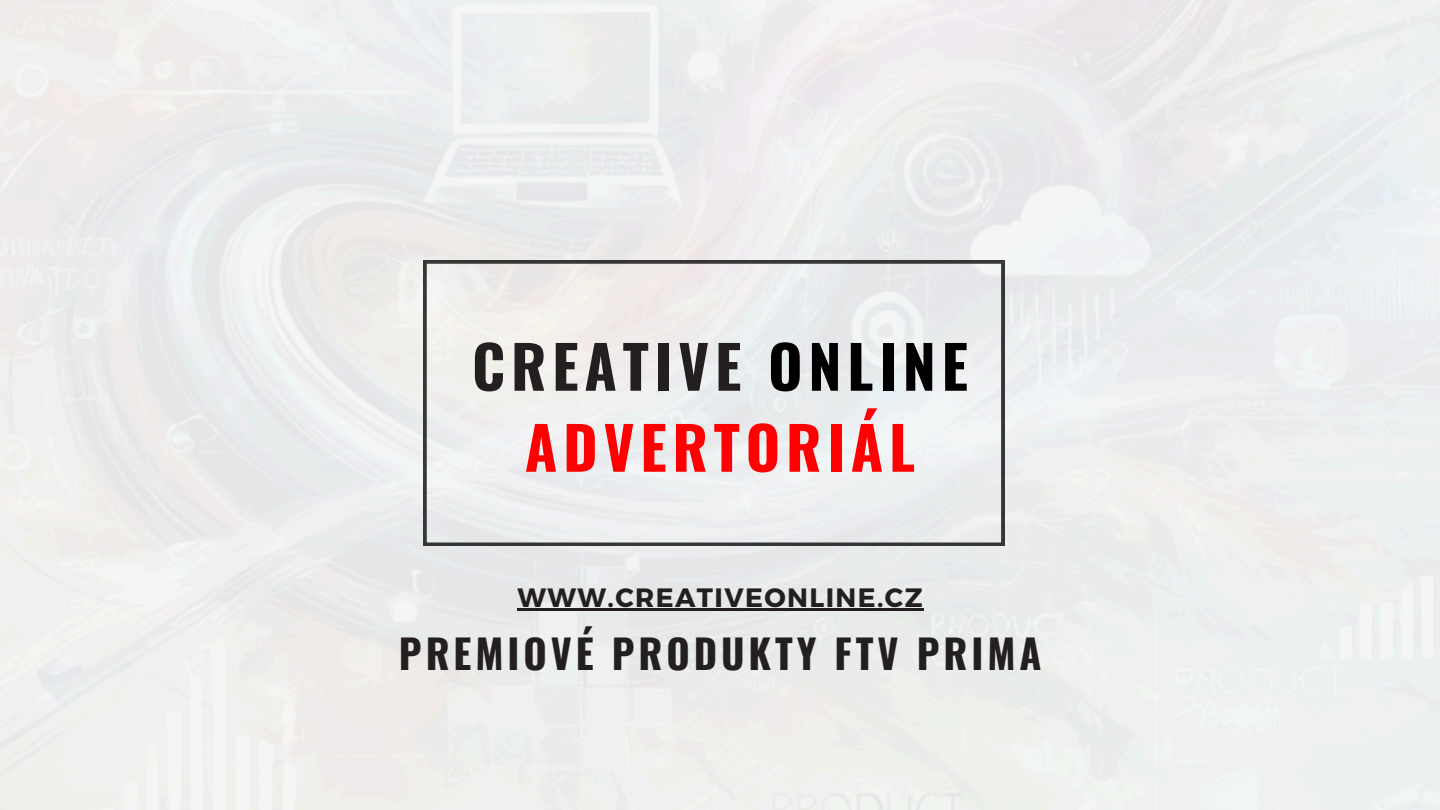
<style>
.page{position:relative;width:1440px;height:810px;background:#ededed}
.page>*{position:absolute;margin:0;border:0;box-sizing:border-box;transform-origin:0 0}
.t1{font:700 59px/81px "Oswald";letter-spacing:.1em;color:#f00;text-align:center}
.t2{font:700 40px "Oswald";letter-spacing:.1em;color:#231f20}
.t3{font:700 26.5px "Montserrat";letter-spacing:.055em;color:#231f20}
.s1{color:#231f20}
.s2{color:#000}
</style>
<div class="page">
<svg style="left:424px;top:261px;width:580px;height:284px"></svg>
<hr style="left:517px;top:608px;width:407px;height:3px;background:#231f20">
<p class="t1" style="left:472px;top:324px;width:497px"><span class="s1">CREATIVE</span> <span class="s2">ONLINE<br></span>ADVERTORIÁL</p>
<h1 class="t3" style="left:517px;top:580px;width:407px">WWW.CREATIVEONLINE.CZ</h1>
<p class="t2" style="left:399px;top:623px;width:644px">PREMIOVÉ PRODUKTY FTV PRIMA</p>
</div>
